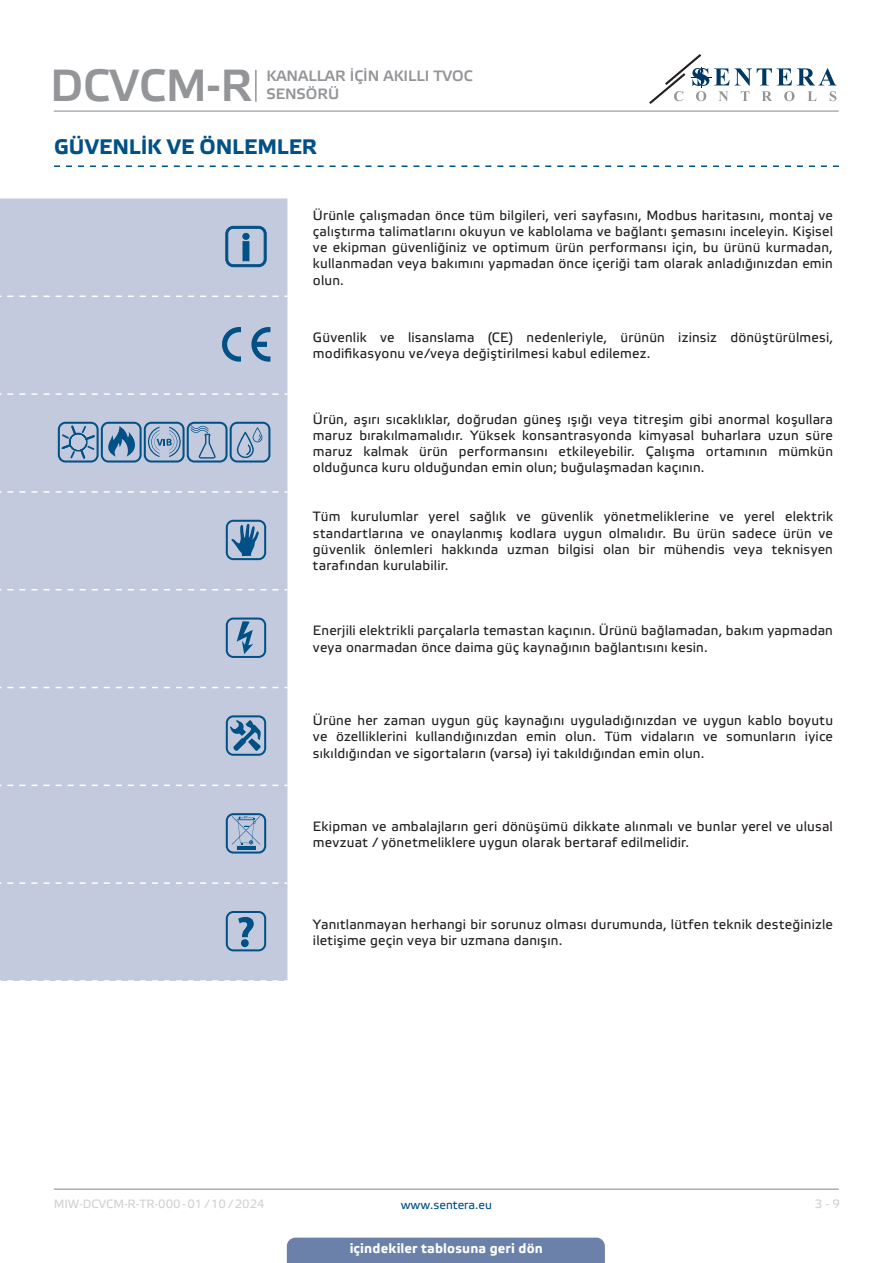
<style>
.page{position:relative;width:893px;height:1263px;background:#fff}
.page>*{position:absolute;margin:0;border:0;box-sizing:border-box;transform-origin:0 0}
.t1{font:45px "Etelka Medium Pro";color:#939598}
.t2{font:700 21px "Etelka Text Pro";letter-spacing:.005em;color:#015186}
.t3{font:15px/18px "Etelka Medium Pro";color:#939598}
.table_text{font:13.5px/16.2px "Etelka Text Pro";letter-spacing:.015em;color:#231f20;text-align:justify}
.t4{font:700 13.5px "Etelka Text Pro";letter-spacing:.01em;color:#fff}
.t5{font:12px "Etelka Text Pro";color:#d1d2d4}
.t6{font:12px "Etelka Text Pro";color:#015186}
</style>
<div class="page">
<hr style="left:54px;top:111px;width:785px;height:1px;background:#939598">
<hr style="left:54px;top:1188px;width:785px;height:2px;background:#939598">
<svg style="left:649px;top:54px;width:187px;height:50px"></svg>
<div style="left:287px;top:1237px;width:318px;height:26px;background:#6c81aa"></div>
<hr style="left:255px;top:70px;width:2px;height:32px;background:#939598">
<svg style="left:54px;top:165px;width:785px;height:2px"></svg>
<div style="left:0;top:198px;width:287px;height:783px;background:#c4cadd"></div>
<svg style="left:7px;top:296px;width:280px;height:1px"></svg>
<svg style="left:7px;top:393px;width:280px;height:2px"></svg>
<svg style="left:7px;top:491px;width:280px;height:2px"></svg>
<svg style="left:7px;top:589px;width:280px;height:1px"></svg>
<svg style="left:7px;top:687px;width:280px;height:1px"></svg>
<svg style="left:7px;top:784px;width:280px;height:2px"></svg>
<svg style="left:7px;top:882px;width:280px;height:2px"></svg>
<svg style="left:7px;top:980px;width:280px;height:1px"></svg>
<svg style="left:226px;top:226px;width:40px;height:41px"></svg>
<svg style="left:221px;top:327px;width:20px;height:35px"></svg>
<svg style="left:251px;top:326px;width:19px;height:36px"></svg>
<svg style="left:58px;top:422px;width:212px;height:40px"></svg>
<svg style="left:226px;top:520px;width:40px;height:40px"></svg>
<svg style="left:226px;top:617px;width:40px;height:41px"></svg>
<svg style="left:226px;top:715px;width:40px;height:41px"></svg>
<svg style="left:226px;top:813px;width:40px;height:40px"></svg>
<svg style="left:226px;top:911px;width:40px;height:40px"></svg>
<h1 class="t1" style="left:50px;top:61px;width:204px">DCVCM-R</h1>
<p class="t3" style="left:266px;top:67px;width:208px">KANALLAR IÇIN AKILLI TVOC<br>SENSÖRÜ</p>
<p class="t2" style="left:54px;top:135px;width:265px">GÜVENLİK VE ÖNLEMLER</p>
<p class="table_text" style="left:313px;top:208px;width:522px">Ürünle çalışmadan önce tüm bilgileri, veri sayfasını, Modbus haritasını, montaj ve çalıştırma talimatlarını okuyun ve kablolama ve bağlantı şemasını inceleyin. Kişisel ve ekipman güvenliğiniz ve optimum ürün performansı için, bu ürünü kurmadan, kullanmadan veya bakımını yapmadan önce içeriği tam olarak anladığınızdan emin olun.</p>
<p class="table_text" style="left:313px;top:330px;width:521px">Güvenlik ve lisanslama (CE) nedenleriyle, ürünün izinsiz dönüştürülmesi, modifikasyonu ve/veya değiştirilmesi kabul edilemez.</p>
<p class="table_text" style="left:313px;top:412px;width:521px">Ürün, aşırı sıcaklıklar, doğrudan güneş ışığı veya titreşim gibi anormal koşullara maruz bırakılmamalıdır. Yüksek konsantrasyonda kimyasal buharlara uzun süre maruz kalmak ürün performansını etkileyebilir. Çalışma ortamının mümkün olduğunca kuru olduğundan emin olun; buğulaşmadan kaçının.</p>
<p class="table_text" style="left:313px;top:509px;width:521px">Tüm kurulumlar yerel sağlık ve güvenlik yönetmeliklerine ve yerel elektrik standartlarına ve onaylanmış kodlara uygun olmalıdır. Bu ürün sadece ürün ve güvenlik önlemleri hakkında uzman bilgisi olan bir mühendis veya teknisyen tarafından kurulabilir.</p>
<p class="table_text" style="left:313px;top:623px;width:521px">Enerjili elektrikli parçalarla temastan kaçının. Ürünü bağlamadan, bakım yapmadan veya onarmadan önce daima güç kaynağının bağlantısını kesin.</p>
<p class="table_text" style="left:313px;top:713px;width:521px">Ürüne her zaman uygun güç kaynağını uyguladığınızdan ve uygun kablo boyutu ve özelliklerini kullandığınızdan emin olun. Tüm vidaların ve somunların iyice sıkıldığından ve sigortaların (varsa) iyi takıldığından emin olun.</p>
<p class="table_text" style="left:313px;top:819px;width:521px">Ekipman ve ambalajların geri dönüşümü dikkate alınmalı ve bunlar yerel ve ulusal mevzuat / yönetmeliklere uygun olarak bertaraf edilmelidir.</p>
<p class="table_text" style="left:313px;top:917px;width:521px">Yanıtlanmayan herhangi bir sorunuz olması durumunda, lütfen teknik desteğinizle iletişime geçin veya bir uzmana danışın.</p>
<p class="t5" style="left:54px;top:1197px;width:212px">MIW-DCVCM-R-TR-000 - 01 / 10 / 2024</p>
<p class="t6" style="left:401px;top:1198px;width:93px">www.sentera.eu</p>
<p class="t5" style="left:815px;top:1197px;width:27px">3 - 9</p>
<p class="t4" style="left:350px;top:1240px;width:195px">içindekiler tablosuna geri dön</p>
</div>
